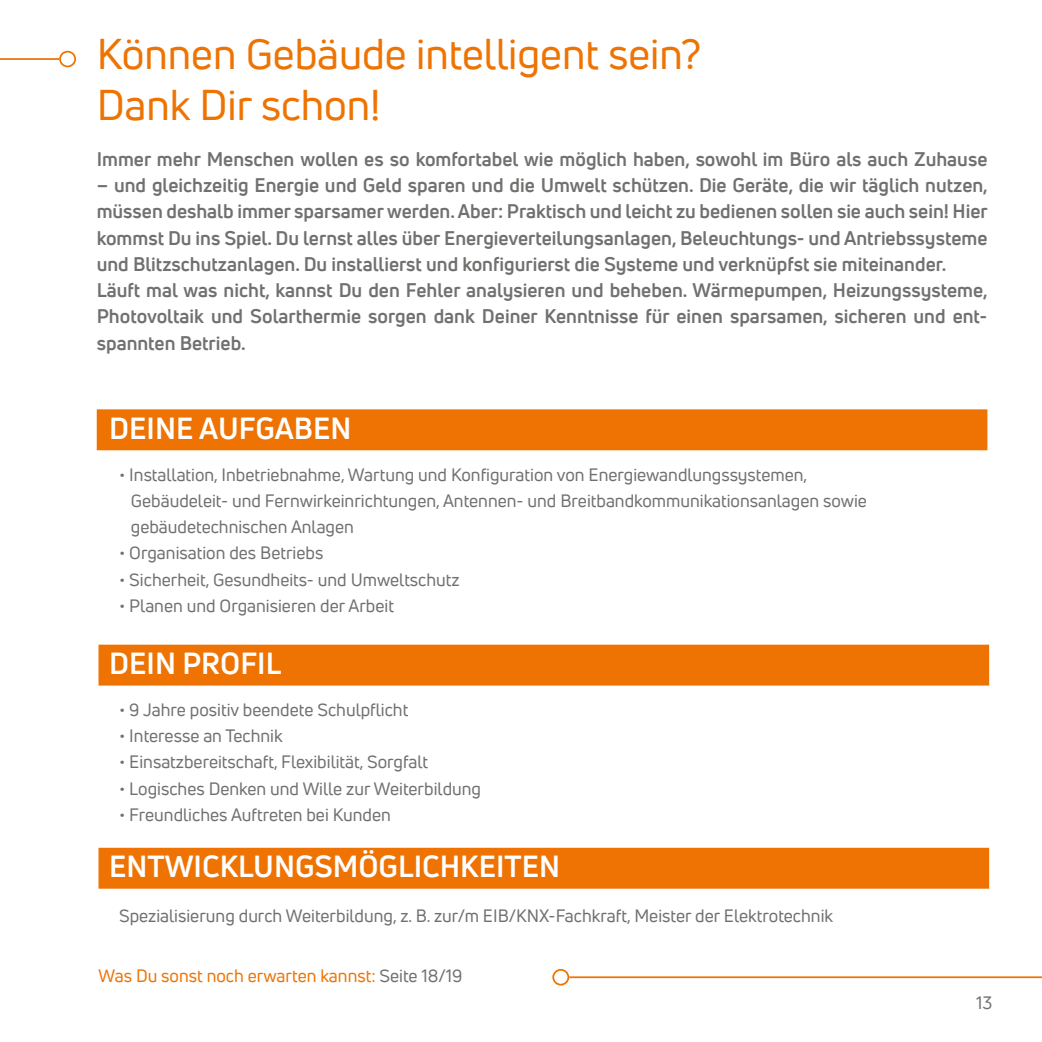
<style>
.page{position:relative;width:1042px;height:1042px;background:#fff}
.page>*{position:absolute;margin:0;border:0;box-sizing:border-box;transform-origin:0 0}
.t1{font:42px/50.4px "Uni Neue";color:#ee7303}
.t2{font:700 29.75px "Uni Neue";color:#fff}
.t3{font:700 19.25px/26.2px "Uni Neue";color:#70706f}
.t4{font:17.5px/26.2px "Uni Neue";color:#70706f}
.t5{font:17.5px "Uni Neue";color:#ee7303}
.s1{color:#70706f}
</style>
<div class="page">
<div style="left:59px;top:51px;width:17px;height:16px;border:2px solid #ee7303;border-radius:50%"></div>
<div style="left:552px;top:969px;width:17px;height:16px;border:2px solid #ee7303;border-radius:50%"></div>
<hr style="left:0;top:58px;width:59px;height:2px;background:#ee7303">
<div style="left:97px;top:409px;width:890px;height:41px;background:#ee7303;border:2px solid #ee7303"></div>
<div style="left:98px;top:644px;width:891px;height:41px;background:#ee7303;border:2px solid #ee7303"></div>
<div style="left:98px;top:848px;width:891px;height:40px;background:#ee7303"></div>
<hr style="left:569px;top:976px;width:473px;height:2px;background:#ee7303">
<h1 class="t1" style="left:97px;top:29px;width:606px">Können Gebäude intelligent sein?<br>Dank Dir schon!</h1>
<p class="t3" style="left:97px;top:145px;width:892px">Immer mehr Menschen wollen es so komfortabel wie möglich haben, sowohl im Büro als auch Zuhause</p>
<p class="t3" style="left:97px;top:172px;width:892px">– und gleichzeitig Energie und Geld sparen und die Umwelt schützen. Die Geräte, die wir täglich nutzen, müssen deshalb immer sparsamer werden. Aber: Praktisch und leicht zu bedienen sollen sie auch sein! Hier kommst Du ins Spiel. Du lernst alles über Energieverteilungsanlagen, Beleuchtungs- und Antriebssysteme und Blitzschutzanlagen. Du installierst und konfigurierst die Systeme und verknüpfst sie miteinander.<br>Läuft mal was nicht, kannst Du den Fehler analysieren und beheben. Wärmepumpen, Heizungssysteme, Photovoltaik und Solarthermie sorgen dank Deiner Kenntnisse für einen sparsamen, sicheren und ent&shy;spannten Betrieb.</p>
<h2 class="t2" style="left:109px;top:410px;width:244px">DEINE AUFGABEN</h2>
<p class="t4" style="left:131px;top:461px;width:737px;text-indent:-12px">• Installation, Inbetriebnahme, Wartung und Konfiguration von Energiewandlungssystemen,<br>Gebäudeleit- und Fernwirkeinrichtungen, Antennen- und Breitbandkommunikationsanlagen sowie gebäudetechnischen Anlagen</p>
<p class="t4" style="left:119px;top:540px;width:206px">• Organisation des Betriebs</p>
<p class="t4" style="left:119px;top:566px;width:342px">• Sicherheit, Gesundheits- und Umweltschutz</p>
<p class="t4" style="left:119px;top:592px;width:276px">• Planen und Organisieren der Arbeit</p>
<h2 class="t2" style="left:109px;top:645px;width:174px">DEIN PROFIL</h2>
<p class="t4" style="left:119px;top:696px;width:291px">• 9 Jahre positiv beendete Schulpflicht</p>
<p class="t4" style="left:119px;top:722px;width:165px">• Interesse an Technik</p>
<p class="t4" style="left:119px;top:749px;width:310px">• Einsatzbereitschaft, Flexibilität, Sorgfalt</p>
<p class="t4" style="left:119px;top:775px;width:363px">• Logisches Denken und Wille zur Weiterbildung</p>
<p class="t4" style="left:119px;top:801px;width:273px">• Freundliches Auftreten bei Kunden</p>
<h2 class="t2" style="left:109px;top:847px;width:452px">ENTWICKLUNGSMÖGLICHKEITEN</h2>
<p class="t4" style="left:119px;top:902px;width:715px">Spezialisierung durch Weiterbildung, z. B. zur/m EIB/KNX-Fachkraft, Meister der Elektrotechnik</p>
<p class="t5" style="left:98px;top:965px;width:365px">Was Du sonst noch erwarten kannst: <span class="s1">Seite 18/19</span></p>
<p class="t4" style="left:976px;top:990px;width:18px">13</p>
</div>
